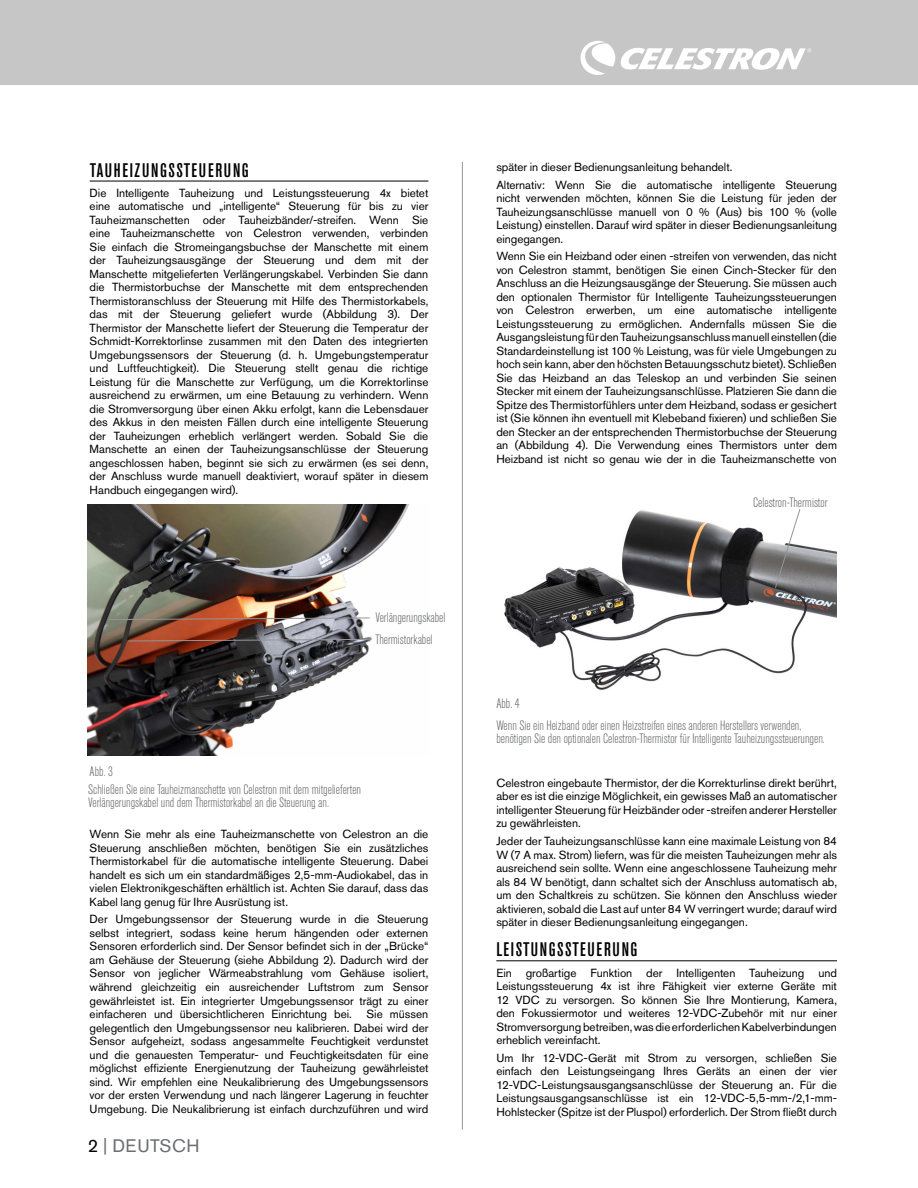
<style>
.page{position:relative;width:918px;height:1188px;background:#fff}
.page>*{position:absolute;margin:0;border:0;box-sizing:border-box;transform-origin:0 0}
.t1{font:500 condensed 19.5px "Akzidenz Grotesk Pro";letter-spacing:.08em;color:#000}
.t2{font:18px "Akzidenz Grotesk Pro";letter-spacing:.03em;color:#6d6e71}
.t3{font:300 condensed 13.5px/17.2px "Akzidenz Grotesk Pro";color:#636466}
.t4{font:11.7px/13.5px "Akzidenz Grotesk Pro";letter-spacing:-.005em;color:#000;text-align:justify}
.s1{color:#000}
</style>
<div class="page">
<div style="left:0;top:0;width:918px;height:85px;background:#c6c6c7"></div>
<svg style="left:581px;top:41px;width:230px;height:34px"></svg>
<hr style="left:90px;top:181px;width:338px;height:1px;background:#000">
<hr style="left:496px;top:960px;width:341px;height:1px;background:#000">
<hr style="left:462px;top:162px;width:1px;height:968px;background:#939598">
<img style="left:88px;top:505px;width:321px;height:251px">
<svg style="left:108px;top:617px;width:263px;height:3px"></svg>
<svg style="left:127px;top:639px;width:244px;height:3px"></svg>
<img style="left:504px;top:510px;width:333px;height:180px">
<svg style="left:775px;top:509px;width:26px;height:80px"></svg>
<h1 class="t1" style="left:90px;top:157px;width:161px">TAUHEIZUNGSSTEUERUNG</h1>
<p class="t4" style="left:90px;top:186px;width:340px">Die Intelligente Tauheizung und Leistungssteuerung 4x bietet eine automatische und „intelligente“ Steuerung für bis zu vier Tauheizmanschetten oder Tauheizbänder/-streifen. Wenn Sie eine Tauheizmanschette von Celestron verwenden, verbinden Sie einfach die Stromeingangsbuchse der Manschette mit einem der Tauheizungsausgänge der Steuerung und dem mit der Manschette mitgelieferten Verlängerungskabel. Verbinden Sie dann die Thermistorbuchse der Manschette mit dem entsprechenden Thermistoranschluss der Steuerung mit Hilfe des Thermistorkabels, das mit der Steuerung geliefert wurde (Abbildung 3). Der Thermistor der Manschette liefert der Steuerung die Temperatur der Schmidt-Korrektorlinse zusammen mit den Daten des integrierten Umgebungssensors der Steuerung (d. h. Umgebungstemperatur und Luftfeuchtigkeit). Die Steuerung stellt genau die richtige Leistung für die Manschette zur Verfügung, um die Korrektorlinse ausreichend zu erwärmen, um eine Betauung zu verhindern. Wenn die Stromversorgung über einen Akku erfolgt, kann die Lebensdauer des Akkus in den meisten Fällen durch eine intelligente Steuerung der Tauheizungen erheblich verlängert werden. Sobald Sie die Manschette an einen der Tauheizungsanschlüsse der Steuerung angeschlossen haben, beginnt sie sich zu erwärmen (es sei denn, der Anschluss wurde manuell deaktiviert, worauf später in diesem Handbuch eingegangen wird).</p>
<p class="t3" style="left:375px;top:606px;width:72px;line-height:22px">Verlängerungskabel<br>Thermistorkabel</p>
<p class="t3" style="left:88px;top:763px;width:274px">Abb. 3<br>Schließen Sie eine Tauheizmanschette von Celestron mit dem mitgelieferten</p>
<p class="t3" style="left:88px;top:793px;width:242px">Verlängerungskabel und dem Thermistorkabel an die Steuerung an.</p>
<p class="t4" style="left:90px;top:827px;width:340px">Wenn Sie mehr als eine Tauheizmanschette von Celestron an die Steuerung anschließen möchten, benötigen Sie ein zusätzliches Thermistorkabel für die automatische intelligente Steuerung. Dabei handelt es sich um ein standardmäßiges 2,5-mm-Audiokabel, das in vielen Elektronikgeschäften erhältlich ist. Achten Sie darauf, dass das Kabel lang genug für Ihre Ausrüstung ist.</p>
<p class="t4" style="left:90px;top:913px;width:340px">Der Umgebungssensor der Steuerung wurde in die Steuerung selbst integriert, sodass keine herum hängenden oder externen Sensoren erforderlich sind. Der Sensor befindet sich in der „Brücke“ am Gehäuse der Steuerung (siehe Abbildung 2). Dadurch wird der Sensor von jeglicher Wärmeabstrahlung vom Gehäuse isoliert, während gleichzeitig ein ausreichender Luftstrom zum Sensor gewährleistet ist. Ein integrierter Umgebungssensor trägt zu einer einfacheren und übersichtlicheren Einrichtung bei. Sie müssen gelegentlich den Umgebungssensor neu kalibrieren. Dabei wird der Sensor aufgeheizt, sodass angesammelte Feuchtigkeit verdunstet und die genauesten Temperatur- und Feuchtigkeitsdaten für eine möglichst effiziente Energienutzung der Tauheizung gewährleistet sind. Wir empfehlen eine Neukalibrierung des Umgebungssensors vor der ersten Verwendung und nach längerer Lagerung in feuchter Umgebung. Die Neukalibrierung ist einfach durchzuführen und wird</p>
<h2 class="t2" style="left:88px;top:1134px;width:113px"><span class="s1">2</span> | DEUTSCH</h2>
<p class="t4" style="left:496px;top:158px;width:342px;line-height:17.9px">später in dieser Bedienungsanleitung behandelt.<br>Alternativ: Wenn Sie die automatische intelligente Steuerung</p>
<p class="t4" style="left:496px;top:191px;width:342px">nicht verwenden möchten, können Sie die Leistung für jeden der Tauheizungsanschlüsse manuell von 0 % (Aus) bis 100 % (volle Leistung) einstellen. Darauf wird später in dieser Bedienungsanleitung eingegangen.</p>
<p class="t4" style="left:496px;top:250px;width:342px">Wenn Sie ein Heizband oder einen -streifen von verwenden, das nicht von Celestron stammt, benötigen Sie einen Cinch-Stecker für den Anschluss an die Heizungsausgänge der Steuerung. Sie müssen auch den optionalen Thermistor für Intelligente Tauheizungssteuerungen von Celestron erwerben, um eine automatische intelligente Leistungssteuerung zu ermöglichen. Andernfalls müssen Sie die Ausgangsleistung für den Tauheizungsanschluss manuell einstellen (die Standardeinstellung ist 100 % Leistung, was für viele Umgebungen zu hoch sein kann, aber den höchsten Betauungsschutz bietet). Schließen Sie das Heizband an das Teleskop an und verbinden Sie seinen Stecker mit einem der Tauheizungsanschlüsse. Platzieren Sie dann die Spitze des Thermistorfühlers unter dem Heizband, sodass er gesichert ist (Sie können ihn eventuell mit Klebeband fixieren) und schließen Sie den Stecker an der entsprechenden Thermistorbuchse der Steuerung an (Abbildung 4). Die Verwendung eines Thermistors unter dem Heizband ist nicht so genau wie der in die Tauheizmanschette von</p>
<p class="t3" style="left:753px;top:493px;width:76px">Celestron-Thermistor</p>
<p class="t3" style="left:496px;top:691px;width:307px;line-height:22.2px">Abb. 4<br>Wenn Sie ein Heizband oder einen Heizstreifen eines anderen Herstellers verwenden,</p>
<p class="t3" style="left:496px;top:729px;width:330px">benötigen Sie den optionalen Celestron-Thermistor für Intelligente Tauheizungssteuerungen.</p>
<p class="t4" style="left:496px;top:776px;width:342px">Celestron eingebaute Thermistor, der die Korrekturlinse direkt berührt, aber es ist die einzige Möglichkeit, ein gewisses Maß an automatischer intelligenter Steuerung für Heizbänder oder -streifen anderer Hersteller zu gewährleisten.</p>
<p class="t4" style="left:496px;top:834px;width:342px">Jeder der Tauheizungsanschlüsse kann eine maximale Leistung von 84<br>W (7 A max. Strom) liefern, was für die meisten Tauheizungen mehr als ausreichend sein sollte. Wenn eine angeschlossene Tauheizung mehr als 84 W benötigt, dann schaltet sich der Anschluss automatisch ab, um den Schaltkreis zu schützen. Sie können den Anschluss wieder aktivieren, sobald die Last auf unter 84 W verringert wurde; darauf wird später in dieser Bedienungsanleitung eingegangen.</p>
<h1 class="t1" style="left:496px;top:937px;width:143px">LEISTUNGSSTEUERUNG</h1>
<p class="t4" style="left:496px;top:966px;width:342px">Ein großartige Funktion der Intelligenten Tauheizung und Leistungssteuerung 4x ist ihre Fähigkeit vier externe Geräte mit 12 VDC zu versorgen. So können Sie Ihre Montierung, Kamera, den Fokussiermotor und weiteres 12-VDC-Zubehör mit nur einer Stromversorgung betreiben, was die erforderlichen Kabelverbindungen erheblich vereinfacht.</p>
<p class="t4" style="left:496px;top:1051px;width:342px">Um Ihr 12-VDC-Gerät mit Strom zu versorgen, schließen Sie einfach den Leistungseingang Ihres Geräts an einen der vier 12-VDC-Leistungsausgangsanschlüsse der Steuerung an. Für die Leistungsausgangsanschlüsse ist ein 12-VDC-5,5-mm-/2,1-mm-Hohlstecker (Spitze ist der Pluspol) erforderlich. Der Strom fließt durch</p>
</div>
